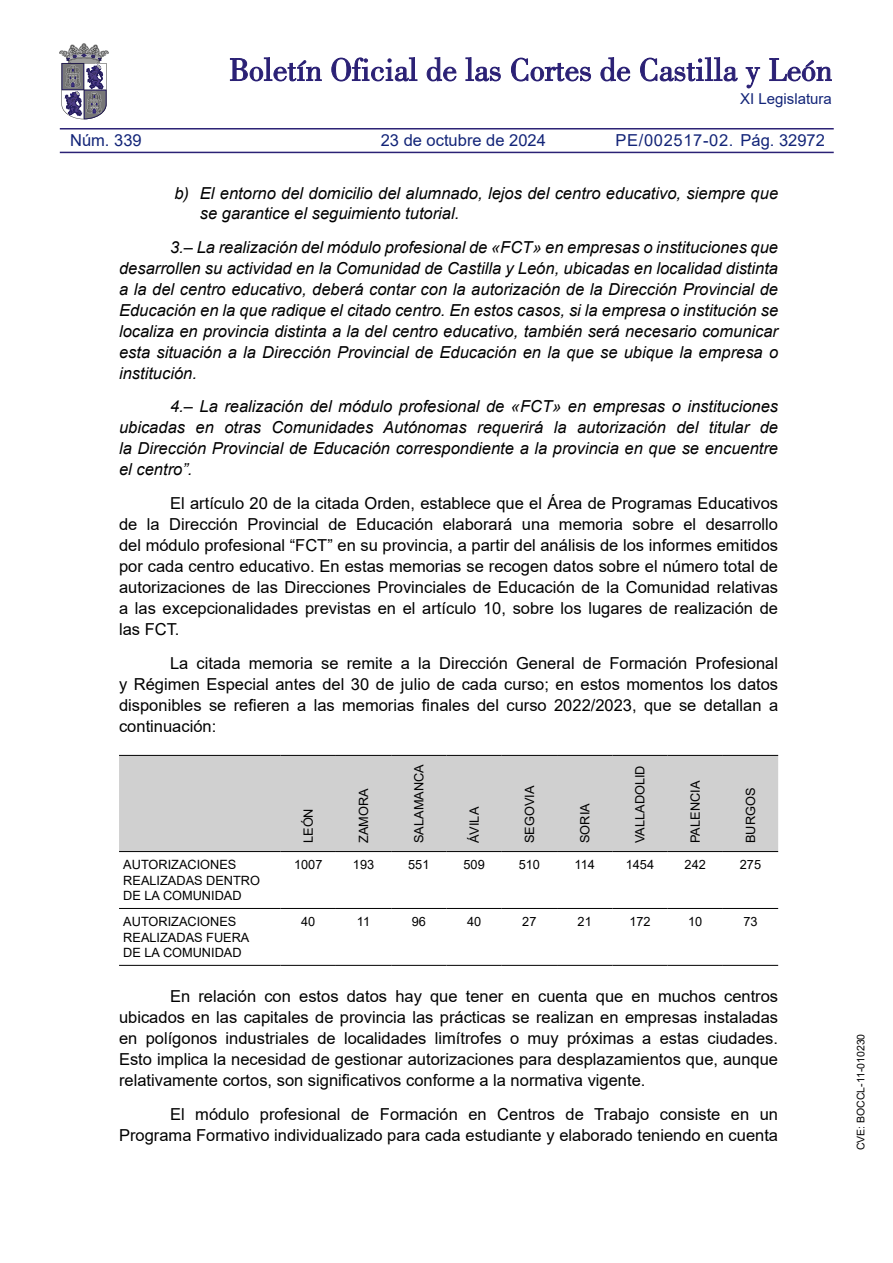
<style>
.page{position:relative;width:893px;height:1263px;background:#fff}
.page>*{position:absolute;margin:0;border:0;box-sizing:border-box;transform-origin:0 0}
.textosangria{font:16.5px/21px "Arial";color:#000;text-align:justify}
.textosangria-2{font:italic 16.5px/21px "Arial";color:#000;text-align:justify}
.textolista{font:italic 16.5px/19.8px "Arial";color:#000}
.t1{font:16.5px "Arial";color:#122478}
.ordencabecera{font:16.5px "Arial";letter-spacing:.04em;color:#132477}
.t2{font:15px "Arial";color:#122478}
.textotabla{font:12.75px/15.3px "Arial";color:#000}
.cve{font:10.5px "Arial";color:#000}
.s1{color:#122478}
</style>
<div class="page">
<hr style="left:60px;top:152px;width:774px;height:1px;background:#2b2175">
<hr style="left:60px;top:128px;width:774px;height:1px;background:#2b2175">
<svg style="left:230px;top:57px;width:92px;height:24px"></svg>
<svg style="left:331px;top:57px;width:86px;height:24px"></svg>
<svg style="left:427px;top:57px;width:29px;height:24px"></svg>
<svg style="left:466px;top:57px;width:35px;height:24px"></svg>
<svg style="left:511px;top:58px;width:80px;height:23px"></svg>
<svg style="left:600px;top:57px;width:30px;height:24px"></svg>
<svg style="left:640px;top:57px;width:98px;height:24px"></svg>
<svg style="left:746px;top:67px;width:14px;height:21px"></svg>
<svg style="left:769px;top:58px;width:63px;height:23px"></svg>
<svg style="left:59px;top:43px;width:50px;height:76px"></svg>
<div style="left:119px;top:756px;width:659px;height:95px;background:#d0d0d0"></div>
<hr style="left:119px;top:755px;width:162px;height:1px;background:#000">
<hr style="left:281px;top:755px;width:55px;height:1px;background:#000">
<hr style="left:336px;top:755px;width:55px;height:1px;background:#000">
<hr style="left:391px;top:755px;width:55px;height:1px;background:#000">
<hr style="left:446px;top:755px;width:56px;height:1px;background:#000">
<hr style="left:502px;top:755px;width:55px;height:1px;background:#000">
<hr style="left:557px;top:755px;width:55px;height:1px;background:#000">
<hr style="left:612px;top:755px;width:56px;height:1px;background:#000">
<hr style="left:668px;top:755px;width:55px;height:1px;background:#000">
<hr style="left:723px;top:755px;width:55px;height:1px;background:#000">
<hr style="left:119px;top:851px;width:162px;height:1px;background:#000">
<hr style="left:281px;top:851px;width:55px;height:1px;background:#000">
<hr style="left:336px;top:851px;width:55px;height:1px;background:#000">
<hr style="left:391px;top:851px;width:55px;height:1px;background:#000">
<hr style="left:446px;top:851px;width:56px;height:1px;background:#000">
<hr style="left:502px;top:851px;width:55px;height:1px;background:#000">
<hr style="left:557px;top:851px;width:55px;height:1px;background:#000">
<hr style="left:612px;top:851px;width:56px;height:1px;background:#000">
<hr style="left:668px;top:851px;width:55px;height:1px;background:#000">
<hr style="left:723px;top:851px;width:55px;height:1px;background:#000">
<hr style="left:119px;top:908px;width:162px;height:1px;background:#000">
<hr style="left:281px;top:908px;width:55px;height:1px;background:#000">
<hr style="left:336px;top:908px;width:55px;height:1px;background:#000">
<hr style="left:391px;top:908px;width:55px;height:1px;background:#000">
<hr style="left:446px;top:908px;width:56px;height:1px;background:#000">
<hr style="left:502px;top:908px;width:55px;height:1px;background:#000">
<hr style="left:557px;top:908px;width:55px;height:1px;background:#000">
<hr style="left:612px;top:908px;width:56px;height:1px;background:#000">
<hr style="left:668px;top:908px;width:55px;height:1px;background:#000">
<hr style="left:723px;top:908px;width:55px;height:1px;background:#000">
<hr style="left:119px;top:965px;width:162px;height:1px;background:#000">
<hr style="left:281px;top:965px;width:55px;height:1px;background:#000">
<hr style="left:336px;top:965px;width:55px;height:1px;background:#000">
<hr style="left:391px;top:965px;width:55px;height:1px;background:#000">
<hr style="left:446px;top:965px;width:56px;height:1px;background:#000">
<hr style="left:502px;top:965px;width:55px;height:1px;background:#000">
<hr style="left:557px;top:965px;width:55px;height:1px;background:#000">
<hr style="left:612px;top:965px;width:56px;height:1px;background:#000">
<hr style="left:668px;top:965px;width:55px;height:1px;background:#000">
<hr style="left:723px;top:965px;width:55px;height:1px;background:#000">
<p class="t2" style="left:740px;top:89px;width:93px">XI Legislatura</p>
<p class="ordencabecera" style="left:615px;top:128px;width:211px">PE/002517-02. <span class="s1">Pág. 32972</span></p>
<p class="textolista" style="left:200px;top:184px;width:580px;text-indent:-26px">b) El entorno del domicilio del alumnado, lejos del centro educativo, siempre que se garantice el seguimiento tutorial.</p>
<p class="textosangria-2" style="left:119px;top:237px;width:661px;text-indent:51px">3.– La realización del módulo profesional de «FCT» en empresas o instituciones que desarrollen su actividad en la Comunidad de Castilla y León, ubicadas en localidad distinta a la del centro educativo, deberá contar con la autorización de la Dirección Provincial de Educación en la que radique el citado centro. En estos casos, si la empresa o institución se localiza en provincia distinta a la del centro educativo, también será necesario comunicar esta situación a la Dirección Provincial de Educación en la que se ubique la empresa o institución.</p>
<p class="textosangria-2" style="left:119px;top:396px;width:661px;text-indent:51px">4.– La realización del módulo profesional de «FCT» en empresas o instituciones ubicadas en otras Comunidades Autónomas requerirá la autorización del titular de la Dirección Provincial de Educación correspondiente a la provincia en que se encuentre el centro”.</p>
<p class="textosangria" style="left:119px;top:493px;width:661px;text-indent:51px">El artículo 20 de la citada Orden, establece que el Área de Programas Educativos de la Dirección Provincial de Educación elaborará una memoria sobre el desarrollo del módulo profesional “FCT” en su provincia, a partir del análisis de los informes emitidos por cada centro educativo. En estas memorias se recogen datos sobre el número total de autorizaciones de las Direcciones Provinciales de Educación de la Comunidad relativas a las excepcionalidades previstas en el artículo 10, sobre los lugares de realización de las FCT.</p>
<p class="textosangria" style="left:119px;top:653px;width:661px;text-indent:51px">La citada memoria se remite a la Dirección General de Formación Profesional y Régimen Especial antes del 30 de julio de cada curso; en estos momentos los datos disponibles se refieren a las memorias finales del curso 2022/2023, que se detallan a continuación:</p>
<p class="t1" style="left:70px;top:129px;width:73px">Núm. 339</p>
<p class="t1" style="left:381px;top:128px;width:167px">23 de octubre de 2024</p>
<p class="textotabla" style="left:123px;top:857px;width:115px">AUTORIZACIONES</p>
<p class="textotabla" style="left:123px;top:872px;width:138px">REALIZADAS DENTRO<br>DE LA COMUNIDAD</p>
<p class="textotabla" style="left:301px;top:843px;width:36px;rotate:-90deg">LEÓN</p>
<p class="textotabla" style="left:356px;top:843px;width:56px;rotate:-90deg">ZAMORA</p>
<p class="textotabla" style="left:411px;top:843px;width:80px;rotate:-90deg">SALAMANCA</p>
<p class="textotabla" style="left:467px;top:843px;width:38px;rotate:-90deg">ÁVILA</p>
<p class="textotabla" style="left:522px;top:843px;width:59px;rotate:-90deg">SEGOVIA</p>
<p class="textotabla" style="left:577px;top:843px;width:41px;rotate:-90deg">SORIA</p>
<p class="textotabla" style="left:632px;top:843px;width:79px;rotate:-90deg">VALLADOLID</p>
<p class="textotabla" style="left:688px;top:843px;width:64px;rotate:-90deg">PALENCIA</p>
<p class="textotabla" style="left:743px;top:843px;width:57px;rotate:-90deg">BURGOS</p>
<p class="textotabla" style="left:294px;top:857px;width:30px">1007</p>
<p class="textotabla" style="left:353px;top:857px;width:23px">193</p>
<p class="textotabla" style="left:408px;top:857px;width:23px">551</p>
<p class="textotabla" style="left:463px;top:857px;width:23px">509</p>
<p class="textotabla" style="left:519px;top:857px;width:23px">510</p>
<p class="textotabla" style="left:574px;top:857px;width:22px">114</p>
<p class="textotabla" style="left:626px;top:857px;width:30px">1454</p>
<p class="textotabla" style="left:685px;top:857px;width:23px">242</p>
<p class="textotabla" style="left:740px;top:857px;width:23px">275</p>
<p class="textotabla" style="left:123px;top:914px;width:128px">AUTORIZACIONES<br>REALIZADAS FUERA<br>DE LA COMUNIDAD</p>
<p class="textotabla" style="left:301px;top:914px;width:16px">40</p>
<p class="textotabla" style="left:357px;top:914px;width:15px">11</p>
<p class="textotabla" style="left:412px;top:914px;width:16px">96</p>
<p class="textotabla" style="left:467px;top:914px;width:16px">40</p>
<p class="textotabla" style="left:522px;top:914px;width:16px">27</p>
<p class="textotabla" style="left:578px;top:914px;width:16px">21</p>
<p class="textotabla" style="left:629px;top:914px;width:23px">172</p>
<p class="textotabla" style="left:688px;top:914px;width:16px">10</p>
<p class="textotabla" style="left:743px;top:914px;width:16px">73</p>
<p class="textosangria" style="left:119px;top:985px;width:661px;text-indent:51px">En relación con estos datos hay que tener en cuenta que en muchos centros ubicados en las capitales de provincia las prácticas se realizan en empresas instaladas en polígonos industriales de localidades limítrofes o muy próximas a estas ciudades.<br>Esto implica la necesidad de gestionar autorizaciones para desplazamientos que, aunque relativamente cortos, son significativos conforme a la normativa vigente.</p>
<p class="textosangria" style="left:119px;top:1103px;width:661px;text-align:right">El módulo profesional de Formación en Centros de Trabajo consiste en un<br>Programa Formativo individualizado para cada estudiante y elaborado teniendo en cuenta</p>
<p class="cve" style="left:853px;top:1150px;width:118px;rotate:-90deg">CVE: BOCCL-11-010230</p>
</div>
